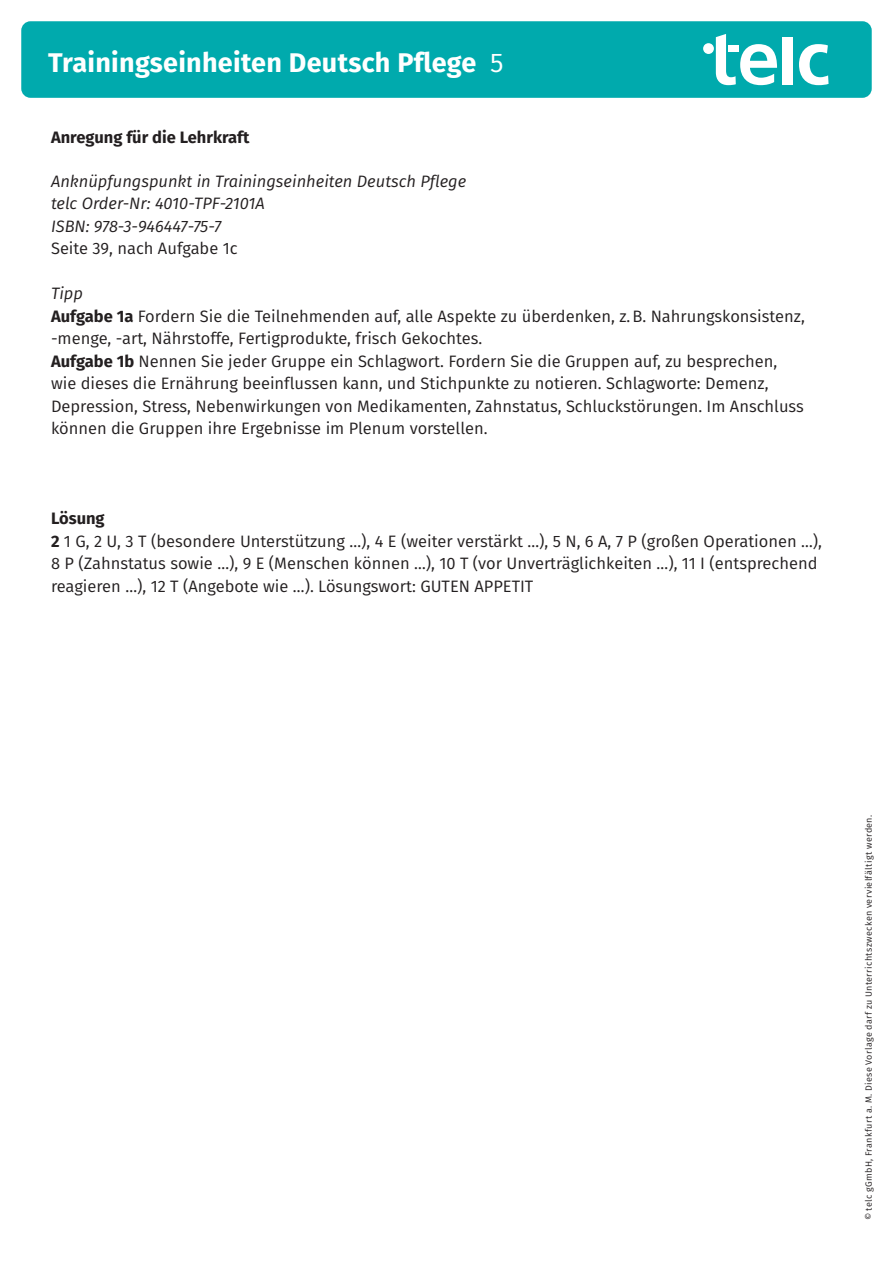
<style>
.page{position:relative;width:893px;height:1263px;background:#fff}
.page>*{position:absolute;margin:0;border:0;box-sizing:border-box;transform-origin:0 0}
.t1{font:700 27px "Fira Sans";letter-spacing:.01em;color:#fff}
.t2{font:16.5px/22.5px "Fira Sans";color:#231f20}
.t3{font:italic 16.5px/22.5px "Fira Sans";color:#231f20}
.t4{font:700 16.5px "Fira Sans";color:#231f20}
.t5{font:9px "Fira Sans";letter-spacing:.035em;color:#231f20}
.s1{font-weight:400}
.s2{font-style:italic}
.s3{font-weight:700}
</style>
<div class="page">
<div style="left:22px;top:22px;width:849px;height:75px;background:#00aaad;border-radius:9px"></div>
<div style="left:21px;top:21px;width:851px;height:77px;border:2px solid #00aaad;border-radius:9px"></div>
<svg style="left:716px;top:34px;width:61px;height:51px"></svg>
<div style="left:783px;top:37px;width:10px;height:47px;background:#fff"></div>
<svg style="left:799px;top:44px;width:29px;height:41px"></svg>
<div style="left:703px;top:43px;width:11px;height:11px;background:#fff;border-radius:50%"></div>
<div style="left:728px;top:45px;width:11px;height:7px;background:#fff"></div>
<h1 class="t1" style="left:48px;top:40px;width:457px">Trainingseinheiten Deutsch Pflege <span class="s1">5</span></h1>
<p class="t4" style="left:51px;top:123px;width:200px">Anregung für die Lehrkraft</p>
<p class="t3" style="left:51px;top:169px;width:417px">Anknüpfungspunkt in Trainingseinheiten Deutsch Pflege telc Order-Nr: 4010-TPF-2101A<br>ISBN: 978-3-946447-75-7</p>
<p class="t2" style="left:51px;top:237px;width:188px">Seite 39, nach Aufgabe 1c</p>
<p class="t2" style="left:51px;top:282px;width:755px"><span class="s2">Tipp<br></span><span class="s3">Aufgabe 1a</span> Fordern Sie die Teilnehmenden auf, alle Aspekte zu überdenken, z.B. Nahrungskonsistenz, -menge, -art, Nährstoffe, Fertigprodukte, frisch Gekochtes.<br><span class="s3">Aufgabe 1b</span> Nennen Sie jeder Gruppe ein Schlagwort. Fordern Sie die Gruppen auf, zu besprechen, wie dieses die Ernährung beeinflussen kann, und Stichpunkte zu notieren. Schlagworte: Demenz, Depression, Stress, Nebenwirkungen von Medikamenten, Zahnstatus, Schluckstörungen. Im Anschluss können die Gruppen ihre Ergebnisse im Plenum vorstellen.</p>
<p class="t2" style="left:51px;top:507px;width:772px"><span class="s3">Lösung<br>2</span> 1 G, 2 U, 3 T (besondere Unterstützung …), 4 E (weiter verstärkt …), 5 N, 6 A, 7 P (großen Operationen …), 8 P (Zahnstatus sowie …), 9 E (Menschen können …), 10 T (vor Unverträglichkeiten …), 11 I (entsprechend reagieren …), 12 T (Angebote wie …). Lösungswort: GUTEN APPETIT</p>
<p class="t5" style="left:862px;top:1220px;width:407px;rotate:-90deg">© telc gGmbH, Frankfurt a. M. Diese Vorlage darf zu Unterrichtszwecken vervielfältigt werden.</p>
</div>
